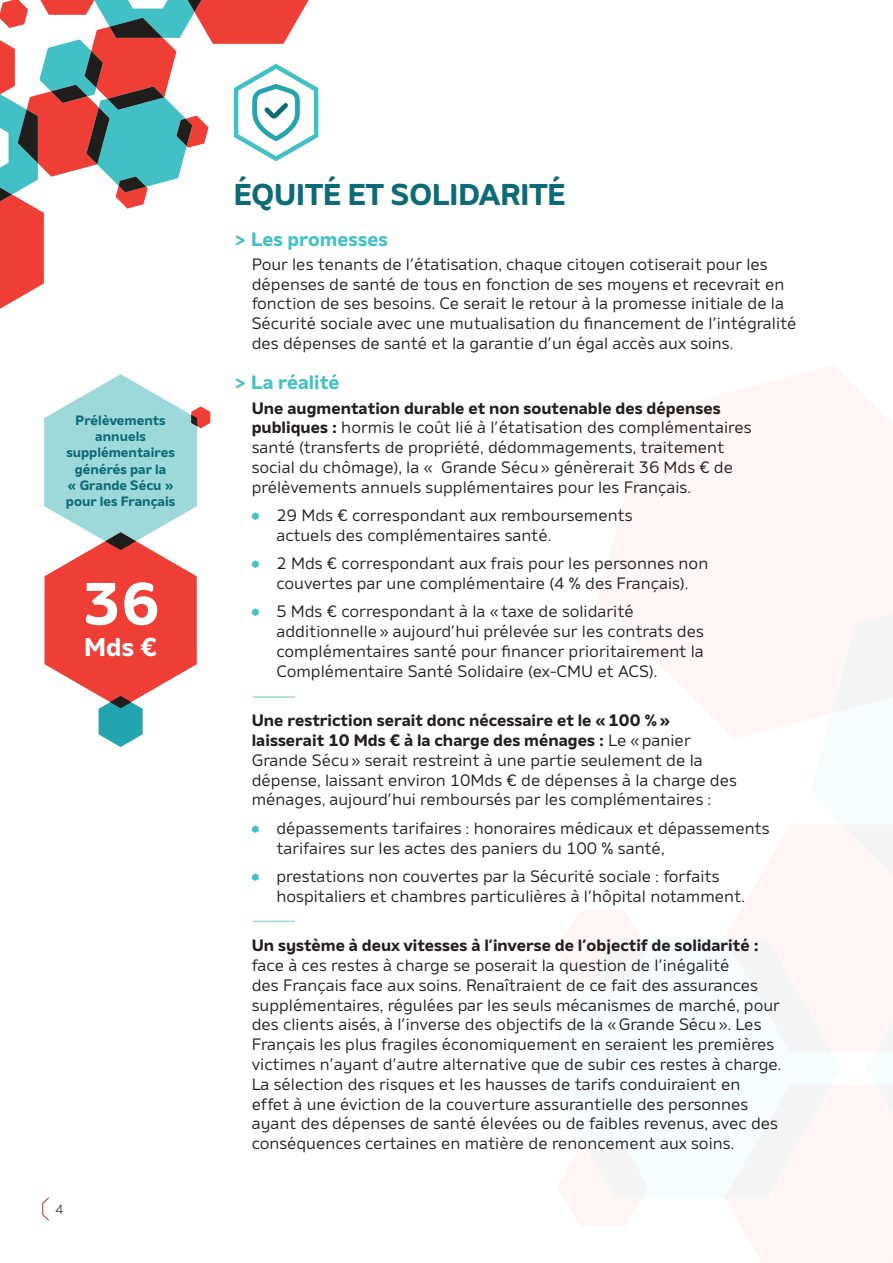
<style>
.page{position:relative;width:893px;height:1263px;background:#fff}
.page>*{position:absolute;margin:0;border:0;box-sizing:border-box;transform-origin:0 0}
.t1{font:700 59.4px "Amino";color:#fff}
.t2{font:700 30px "Amino";color:#0c6b77}
.t3{font:700 25.8px "Amino";color:#fff}
.t4{font:700 19.5px "Amino";color:#41c1c6}
.t5{font:16.5px/19.8px "Amino";color:#231f20}
.t6{font:700 16.5px "Amino";color:#231f20}
.t7{font:700 13.5px/16.2px "Amino";color:#0c6b77;text-align:center}
.t8{font:13.5px "Amino";color:#505353}
.s1{font-weight:700}
</style>
<div class="page">
<svg style="left:587px;top:938px;width:60px;height:51px"></svg>
<svg style="left:587px;top:1148px;width:61px;height:50px"></svg>
<svg style="left:725px;top:614px;width:168px;height:649px"></svg>
<svg style="left:0;top:0;width:319px;height:309px"></svg>
<hr style="left:253px;top:696px;width:42px;height:2px;background:#9dd8db">
<hr style="left:253px;top:921px;width:42px;height:1px;background:#9dd8db">
<svg style="left:44px;top:374px;width:166px;height:373px"></svg>
<svg style="left:42px;top:1197px;width:7px;height:24px"></svg>
<p class="t7" style="left:66px;top:412px;width:111px">Prélèvements annuels supplémentaires générés par la<br>« Grande Sécu » pour les Français</p>
<h1 class="t1" style="left:82px;top:567px;width:79px">36</h1>
<h3 class="t3" style="left:84px;top:630px;width:74px">Mds €</h3>
<p class="t8" style="left:55px;top:1201px;width:10px">4</p>
<h2 class="t2" style="left:234px;top:176px;width:333px">ÉQUITÉ ET SOLIDARITÉ</h2>
<p class="t4" style="left:234px;top:227px;width:156px">&gt; Les promesses</p>
<p class="t5" style="left:252px;top:254px;width:546px">Pour les tenants de l’étatisation, chaque citoyen cotiserait pour les dépenses de santé de tous en fonction de ses moyens et recevrait en fonction de ses besoins. Ce serait le retour à la promesse initiale de la Sécurité sociale avec une mutualisation du financement de l’intégralité des dépenses de santé et la garantie d’un égal accès aux soins.</p>
<p class="t4" style="left:234px;top:370px;width:107px">&gt; La réalité</p>
<p class="t5" style="left:252px;top:397px;width:501px"><span class="s1">Une augmentation durable et non soutenable des dépenses publiques :</span> hormis le coût lié à l’étatisation des complémentaires santé (transferts de propriété, dédommagements, traitement social du chômage), la « Grande Sécu» génèrerait 36 Mds € de prélèvements annuels supplémentaires pour les Français.</p>
<p class="t5" style="left:276px;top:505px;width:358px">29 Mds € correspondant aux remboursements actuels des complémentaires santé.</p>
<p class="t5" style="left:276px;top:553px;width:433px">2 Mds € correspondant aux frais pour les personnes non couvertes par une complémentaire (4 % des Français).</p>
<p class="t5" style="left:276px;top:601px;width:429px">5 Mds € correspondant à la «taxe de solidarité additionnelle» aujourd’hui prélevée sur les contrats des complémentaires santé pour financer prioritairement la Complémentaire Santé Solidaire (ex-CMU et ACS).</p>
<p class="t5" style="left:252px;top:710px;width:487px"><span class="s1">Une restriction serait donc nécessaire et le «100 %» laisserait 10 Mds € à la charge des ménages :</span> Le «panier Grande Sécu» serait restreint à une partie seulement de la dépense, laissant environ 10Mds € de dépenses à la charge des ménages, aujourd’hui remboursés par les complémentaires :</p>
<p class="t5" style="left:276px;top:818px;width:495px">dépassements tarifaires : honoraires médicaux et dépassements tarifaires sur les actes des paniers du 100 % santé,</p>
<p class="t5" style="left:276px;top:866px;width:470px">prestations non couvertes par la Sécurité sociale : forfaits hospitaliers et chambres particulières à l’hôpital notamment.</p>
<p class="t6" style="left:252px;top:935px;width:508px">Un système à deux vitesses à l’inverse de l’objectif de solidarité :</p>
<p class="t5" style="left:252px;top:955px;width:531px">face à ces restes à charge se poserait la question de l’inégalité<br>des Français face aux soins. Renaîtraient de ce fait des assurances supplémentaires, régulées par les seuls mécanismes de marché, pour des clients aisés, à l’inverse des objectifs de la «Grande Sécu». Les Français les plus fragiles économiquement en seraient les premières victimes n’ayant d’autre alternative que de subir ces restes à charge.<br>La sélection des risques et les hausses de tarifs conduiraient en effet à une éviction de la couverture assurantielle des personnes ayant des dépenses de santé élevées ou de faibles revenus, avec des conséquences certaines en matière de renoncement aux soins.</p>
</div>
